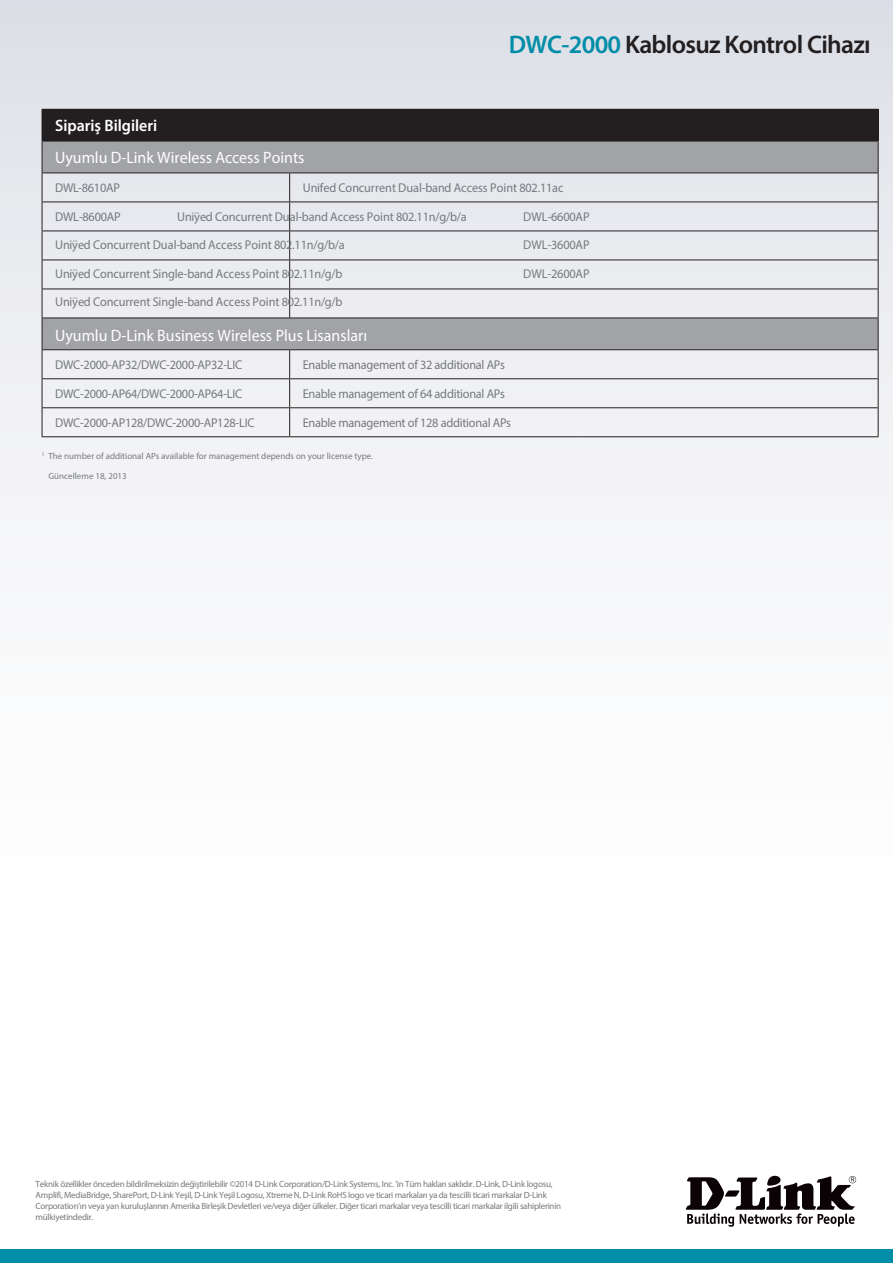
<style>
.page{position:relative;width:893px;height:1263px;background:#fff}
.page>*{position:absolute;margin:0;border:0;box-sizing:border-box;transform-origin:0 0}
.t1{font:600 25.5px "Myriad Pro";letter-spacing:-.025em;color:#231f20}
.t2{font:16.5px "Myriad Pro";color:#fff}
.t3{font:600 16.5px "Myriad Pro";color:#fff}
.t4{font:12.75px "Myriad Pro";letter-spacing:-.02em;color:#75797d}
.t5{font:12.75px "Myriad Pro";color:#75797d}
.t6{font:9px/10.8px "Myriad Pro";letter-spacing:-.025em;color:#75797d}
.t7{font:9px "Myriad Pro";color:#75797d}
.s1{color:#008da8}
</style>
<div class="page">
<div style="left:0;top:0;width:893px;height:1091px;background:linear-gradient(to bottom,#e1e2e8,#fff)"></div>
<div style="left:0;top:1249px;width:893px;height:14px;background:#008da8"></div>
<svg style="left:686px;top:1176px;width:170px;height:51px"></svg>
<svg style="left:43px;top:142px;width:835px;height:207px;background:#d0d1d5"></svg>
<div style="left:42px;top:109px;width:836px;height:32px;background:#231f20"></div>
<hr style="left:42px;top:141px;width:1px;height:32px;background:#231f20">
<hr style="left:878px;top:141px;width:1px;height:32px;background:#231f20">
<hr style="left:42px;top:173px;width:248px;height:1px;background:#231f20">
<hr style="left:290px;top:173px;width:293px;height:1px;background:#231f20">
<hr style="left:583px;top:173px;width:295px;height:1px;background:#231f20">
<hr style="left:42px;top:231px;width:248px;height:1px;background:#231f20">
<hr style="left:290px;top:231px;width:293px;height:1px;background:#231f20">
<hr style="left:583px;top:231px;width:295px;height:1px;background:#231f20">
<hr style="left:42px;top:260px;width:248px;height:1px;background:#231f20">
<hr style="left:290px;top:260px;width:293px;height:1px;background:#231f20">
<hr style="left:583px;top:260px;width:295px;height:1px;background:#231f20">
<hr style="left:42px;top:289px;width:248px;height:1px;background:#231f20">
<hr style="left:290px;top:289px;width:293px;height:1px;background:#231f20">
<hr style="left:583px;top:289px;width:295px;height:1px;background:#231f20">
<hr style="left:42px;top:318px;width:248px;height:1px;background:#231f20">
<hr style="left:42px;top:318px;width:1px;height:31px;background:#231f20">
<hr style="left:290px;top:318px;width:293px;height:1px;background:#231f20">
<hr style="left:583px;top:318px;width:295px;height:1px;background:#231f20">
<hr style="left:878px;top:318px;width:1px;height:31px;background:#231f20">
<hr style="left:42px;top:349px;width:248px;height:1px;background:#231f20">
<hr style="left:290px;top:349px;width:293px;height:1px;background:#231f20">
<hr style="left:583px;top:349px;width:295px;height:1px;background:#231f20">
<hr style="left:878px;top:110px;width:1px;height:31px;background:#231f20">
<hr style="left:42px;top:141px;width:248px;height:1px;background:#231f20">
<hr style="left:290px;top:141px;width:293px;height:1px;background:#231f20">
<hr style="left:583px;top:141px;width:295px;height:1px;background:#231f20">
<svg style="left:878px;top:173px;width:1px;height:145px"></svg>
<svg style="left:878px;top:350px;width:1px;height:86px"></svg>
<hr style="left:290px;top:202px;width:293px;height:1px;background:#231f20">
<hr style="left:583px;top:202px;width:295px;height:1px;background:#231f20">
<hr style="left:290px;top:378px;width:293px;height:1px;background:#231f20">
<hr style="left:583px;top:378px;width:295px;height:1px;background:#231f20">
<hr style="left:290px;top:407px;width:293px;height:1px;background:#231f20">
<hr style="left:583px;top:407px;width:295px;height:1px;background:#231f20">
<hr style="left:290px;top:436px;width:293px;height:1px;background:#231f20">
<hr style="left:583px;top:436px;width:295px;height:1px;background:#231f20">
<hr style="left:42px;top:202px;width:248px;height:1px;background:#231f20">
<svg style="left:42px;top:173px;width:1px;height:145px"></svg>
<svg style="left:289px;top:173px;width:1px;height:145px"></svg>
<hr style="left:42px;top:378px;width:248px;height:1px;background:#231f20">
<hr style="left:42px;top:407px;width:248px;height:1px;background:#231f20">
<svg style="left:42px;top:350px;width:1px;height:86px"></svg>
<svg style="left:289px;top:350px;width:1px;height:86px"></svg>
<hr style="left:42px;top:436px;width:248px;height:1px;background:#231f20">
<h2 class="t3" style="left:55px;top:115px;width:104px">Sipariş Bilgileri</h2>
<h1 class="t1" style="left:509px;top:28px;width:363px"><span class="s1">DWC-2000</span> Kablosuz Kontrol Cihazı</h1>
<h2 class="t2" style="left:55px;top:147px;width:251px">Uyumlu D-Link Wireless Access Points</h2>
<h3 class="t5" style="left:303px;top:180px;width:262px">Unifed Concurrent Dual-band Access Point 802.11ac</h3>
<h3 class="t4" style="left:55px;top:180px;width:66px">DWL-8610AP</h3>
<h3 class="t4" style="left:55px;top:209px;width:67px">DWL-8600AP</h3>
<h3 class="t5" style="left:177px;top:209px;width:291px">Uniÿed Concurrent Dual-band Access Point 802.11n/g/b/a</h3>
<h3 class="t4" style="left:523px;top:209px;width:68px">DWL-6600AP</h3>
<h3 class="t5" style="left:55px;top:237px;width:291px">Uniÿed Concurrent Dual-band Access Point 802.11n/g/b/a</h3>
<h3 class="t4" style="left:523px;top:237px;width:68px">DWL-3600AP</h3>
<h3 class="t5" style="left:55px;top:266px;width:289px">Uniÿed Concurrent Single-band Access Point 802.11n/g/b</h3>
<h3 class="t4" style="left:523px;top:266px;width:68px">DWL-2600AP</h3>
<h3 class="t5" style="left:55px;top:294px;width:289px">Uniÿed Concurrent Single-band Access Point 802.11n/g/b</h3>
<h2 class="t2" style="left:55px;top:325px;width:314px">Uyumlu D-Link Business Wireless Plus Lisansları</h2>
<h3 class="t4" style="left:55px;top:357px;width:189px">DWC-2000-AP32/DWC-2000-AP32-LIC</h3>
<h3 class="t4" style="left:303px;top:357px;width:204px">Enable management of 32 additional APs</h3>
<h3 class="t4" style="left:55px;top:386px;width:189px">DWC-2000-AP64/DWC-2000-AP64-LIC</h3>
<h3 class="t4" style="left:303px;top:386px;width:204px">Enable management of 64 additional APs</h3>
<h3 class="t4" style="left:55px;top:415px;width:201px">DWC-2000-AP128/DWC-2000-AP128-LIC</h3>
<h3 class="t4" style="left:303px;top:415px;width:210px">Enable management of 128 additional APs</h3>
<p class="t7" style="left:42px;top:451px;width:333px"><sup>1</sup> The number of additional APs available for management depends on your license type.</p>
<p class="t7" style="left:48px;top:470px;width:80px">Güncelleme 18, 2013</p>
<p class="t6" style="left:36px;top:1179px;width:527px">Teknik özellikler önceden bildirilmeksizin değiştirilebilir ©2014 D-Link Corporation/D-Link Systems, Inc. 'in Tüm hakları saklıdır. D-Link, D-Link logosu, Amplifi, MediaBridge, SharePort, D-Link Yeşil, D-Link Yeşil Logosu, Xtreme N, D-Link RoHS logo ve ticari markaları ya da tescilli ticari markalar D-Link Corporation'ın veya yan kuruluşlarının Amerika Birleşik Devletleri ve/veya diğer ülkeler. Diğer ticari markalar veya tescilli ticari markalar ilgili sahiplerinin mülkiyetindedir.</p>
</div>
